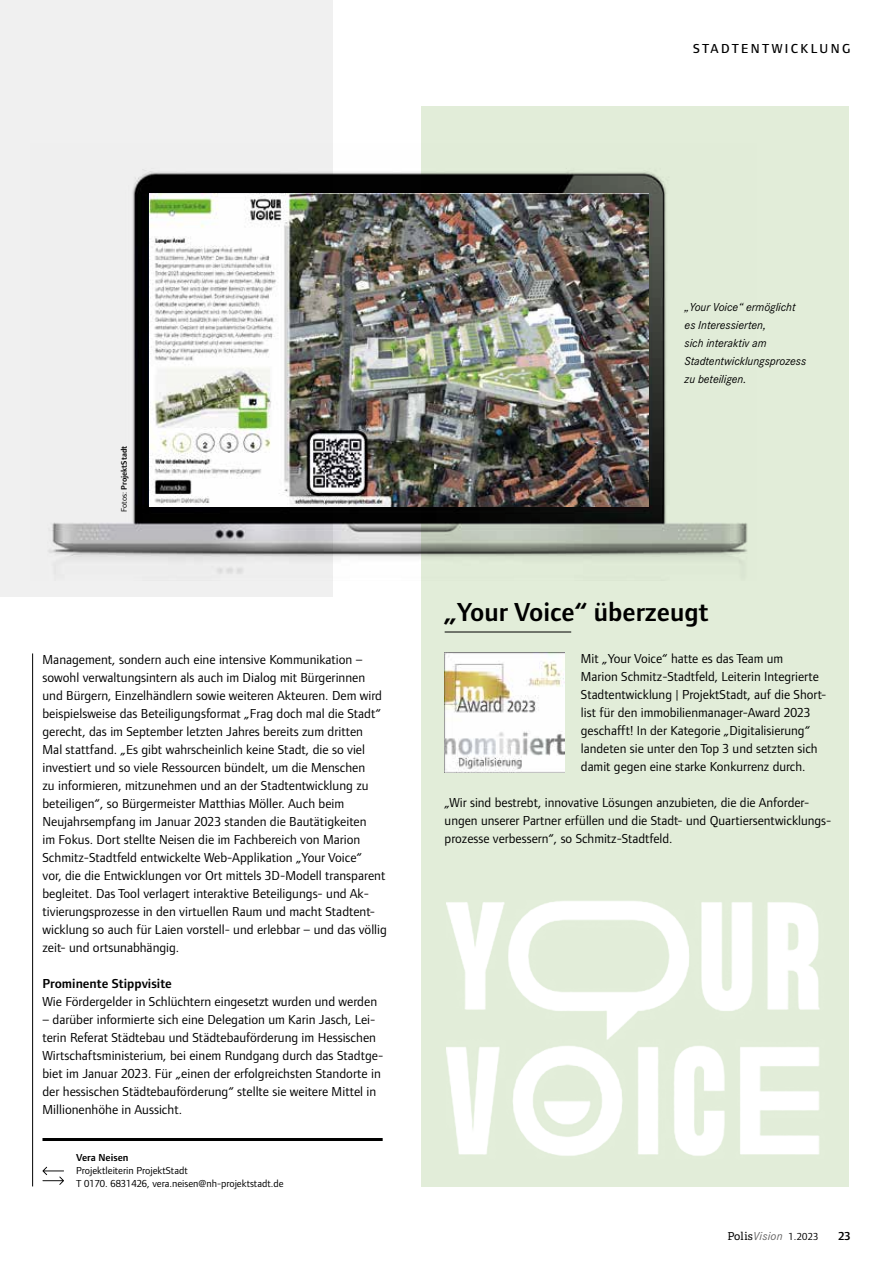
<style>
.page{position:relative;width:893px;height:1263px;background:#fff}
.page>*{position:absolute;margin:0;border:0;box-sizing:border-box;transform-origin:0 0}
.t1{font:600 27px "Foundry Form Sans";color:#000}
.t2{font:13.5px/18px "Foundry Form Sans";color:#000}
.t3{font:600 13.5px "Foundry Form Sans";color:#000}
.t4{font:500 13.5px "Foundry Form Sans";letter-spacing:.18em;color:#000}
.t5{font:italic 12px/18px "Corporate S";color:#000}
.t6{font:italic 12px "Corporate S";letter-spacing:.02em;color:#646363}
.t7{font:600 12px "Foundry Form Sans";color:#000}
.t8{font:10.5px/12.8px "Foundry Form Sans";color:#000}
.t9{font:600 10.5px "Foundry Form Sans";color:#000}
.t10{font:600 8.25px "Foundry Form Sans";color:#000}
.s1{font-weight:400}
.s2{font-family:"Adelle";font-style:normal;font-size:10.95px;color:#000}
.s3{font-family:"Foundry Form Sans";font-style:normal;font-size:10.5px;color:#000}
</style>
<div class="page">
<div style="left:0;top:0;width:332px;height:596px;background:#f0f0f0"></div>
<div style="left:421px;top:106px;width:428px;height:1080px;background:#e2edd9"></div>
<hr style="left:32px;top:653px;width:1px;height:533px;background:#000">
<svg style="left:42px;top:1167px;width:22px;height:18px"></svg>
<hr style="left:42px;top:1138px;width:341px;height:3px;background:#000">
<img style="left:48px;top:144px;width:700px;height:436px">
<img style="left:150px;top:194px;width:498px;height:312px">
<img style="left:446px;top:901px;width:374px;height:255px">
<hr style="left:445px;top:632px;width:126px;height:1px;background:#000">
<img style="left:445px;top:652px;width:120px;height:120px">
<p class="t4" style="left:693px;top:41px;width:159px">STADTENTWICKLUNG</p>
<p class="t10" style="left:119px;top:512px;width:68px;rotate:-90deg"><span class="s1">Fotos:</span> ProjektStadt</p>
<p class="t2" style="left:42px;top:651px;width:346px">Management, sondern auch eine intensive Kommunikation – sowohl verwaltungsintern als auch im Dialog mit Bürgerinnen und Bürgern, Einzelhändlern sowie weiteren Akteuren. Dem wird beispielsweise das Beteiligungsformat „Frag doch mal die Stadt“ gerecht, das im September letzten Jahres bereits zum dritten<br>Mal stattfand. „Es gibt wahrscheinlich keine Stadt, die so viel investiert und so viele Ressourcen bündelt, um die Menschen<br>zu informieren, mitzunehmen und an der Stadtentwicklung zu beteiligen“, so Bürgermeister Matthias Möller. Auch beim Neujahrsempfang im Januar 2023 standen die Bautätigkeiten<br>im Fokus. Dort stellte Neisen die im Fachbereich von Marion Schmitz-Stadtfeld entwickelte Web-Applikation „Your Voice“<br>vor, die die Entwicklungen vor Ort mittels 3D-Modell transparent begleitet. Das Tool verlagert interaktive Beteiligungs- und Ak&shy;tivierungsprozesse in den virtuellen Raum und macht Stadtent&shy;wicklung so auch für Laien vorstell- und erlebbar – und das völlig zeit- und ortsunabhängig.</p>
<p class="t3" style="left:42px;top:976px;width:131px">Prominente Stippvisite</p>
<p class="t2" style="left:42px;top:993px;width:336px">Wie Fördergelder in Schlüchtern eingesetzt wurden und werden</p>
<p class="t2" style="left:42px;top:1011px;width:342px">– darüber informierte sich eine Delegation um Karin Jasch, Lei&shy;terin Referat Städtebau und Städtebauförderung im Hessischen Wirtschaftsministerium, bei einem Rundgang durch das Stadtge&shy;biet im Januar 2023. Für „einen der erfolgreichsten Standorte in der hessischen Städtebauförderung“ stellte sie weitere Mittel in Millionenhöhe in Aussicht.</p>
<p class="t9" style="left:76px;top:1152px;width:54px">Vera Neisen</p>
<p class="t8" style="left:76px;top:1164px;width:209px">Projektleiterin ProjektStadt<br>T 0170. 6831426, vera.neisen@nh-projektstadt.de</p>
<p class="t5" style="left:685px;top:298px;width:123px">„Your Voice“ ermöglicht es Interessierten,<br>sich interaktiv am<br>Stadtentwicklungsprozess zu beteiligen.</p>
<h1 class="t1" style="left:445px;top:596px;width:266px">„Your Voice“ überzeugt</h1>
<p class="t2" style="left:581px;top:649px;width:247px">Mit „Your Voice“ hatte es das Team um<br>Marion Schmitz-Stadtfeld, Leiterin Integrierte Stadtentwicklung | ProjektStadt, auf die Short&shy;list für den immobilienmanager-Award 2023 geschafft! In der Kategorie „Digitalisierung“ landeten sie unter den Top 3 und setzten sich damit gegen eine starke Konkurrenz durch.</p>
<p class="t2" style="left:445px;top:793px;width:388px">„Wir sind bestrebt, innovative Lösungen anzubieten, die die Anforder&shy;ungen unserer Partner erfüllen und die Stadt- und Quartiersentwicklungs&shy;prozesse verbessern“, so Schmitz-Stadtfeld.</p>
<p class="t6" style="left:727px;top:1229px;width:92px"><span class="s2">Polis</span>Vision <span class="s3">1.2023</span></p>
<p class="t7" style="left:838px;top:1230px;width:13px">23</p>
</div>
